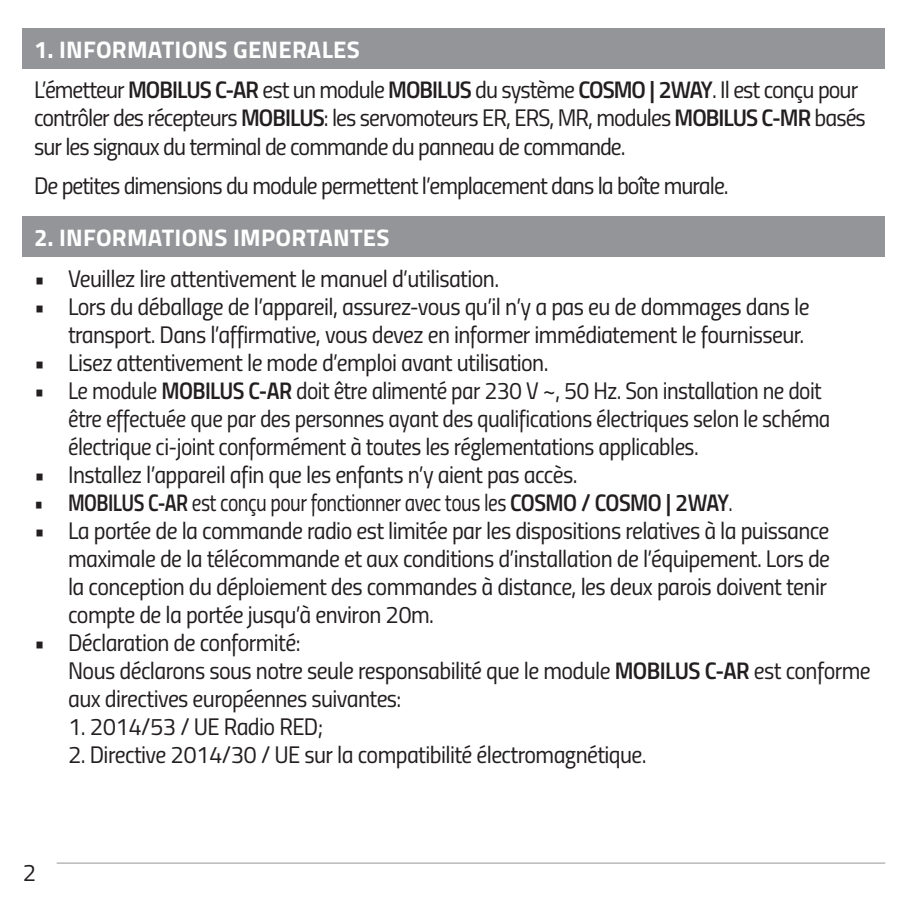
<style>
.page{position:relative;width:908px;height:908px;background:#fff}
.page>*{position:absolute;margin:0;border:0;box-sizing:border-box;transform-origin:0 0}
.t1{font:24px/28px "Titillium Regular Upright";letter-spacing:-.025em;color:#231f20}
.t2{font:24px "Titillium Regular Upright";letter-spacing:-.025em;color:#231f20;scale:.89 1}
.t3{font:700 24px "Titillium";letter-spacing:.01em;color:#fff}
.s1{font-family:"Titillium Semibold Upright"}
</style>
<div class="page">
<div style="left:23px;top:28px;width:861px;height:41px;background:#939598"></div>
<div style="left:23px;top:216px;width:861px;height:41px;background:#939598"></div>
<hr style="left:57px;top:862px;width:827px;height:1px;background:#939598">
<p class="t3" style="left:34px;top:31px;width:327px">1. INFORMATIONS GENERALES</p>
<p class="t1" style="left:34px;top:75px;width:833px">L’émetteur <span class="s1">MOBILUS C-AR</span> est un module <span class="s1">MOBILUS</span> du système <span class="s1">COSMO | 2WAY</span>. Il est conçu pour contrôler des récepteurs <span class="s1">MOBILUS</span>: les servomoteurs ER, ERS, MR, modules <span class="s1">MOBILUS C-MR</span> basés sur les signaux du terminal de commande du panneau de commande.</p>
<p class="t1" style="left:34px;top:170px;width:696px">De petites dimensions du module permettent l’emplacement dans la boîte murale.</p>
<p class="t3" style="left:34px;top:219px;width:357px">2. INFORMATIONS IMPORTANTES</p>
<p class="t1" style="left:34px;top:263px;width:466px">• Veuillez lire attentivement le manuel d’utilisation.</p>
<p class="t1" style="left:34px;top:291px;width:776px;text-align:right">• Lors du déballage de l’appareil, assurez-vous qu’il n’y a pas eu de dommages dans le transport. Dans l’affirmative, vous devez en informer immédiatement le fournisseur.</p>
<p class="t1" style="left:34px;top:347px;width:516px">• Lisez attentivement le mode d’emploi avant utilisation.</p>
<p class="t1" style="left:68px;top:375px;width:763px;text-indent:-34px">• Le module <span class="s1">MOBILUS C-AR</span> doit être alimenté par 230 V ~, 50 Hz. Son installation ne doit être effectuée que par des personnes ayant des qualifications électriques selon le schéma électrique ci-joint conformément à toutes les réglementations applicables.</p>
<p class="t1" style="left:34px;top:459px;width:545px">• Installez l’appareil afin que les enfants n’y aient pas accès.</p>
<p class="t2" style="left:34px;top:484px;width:786px"><span class="s1">• MOBILUS C-AR</span> est conçu pour fonctionner avec tous les <span class="s1">COSMO / COSMO | 2WAY</span>.</p>
<p class="t1" style="left:68px;top:515px;width:763px;text-indent:-34px">• La portée de la commande radio est limitée par les dispositions relatives à la puissance maximale de la télécommande et aux conditions d’installation de l’équipement. Lors de la conception du déploiement des commandes à distance, les deux parois doivent tenir compte de la portée jusqu’à environ 20m.</p>
<p class="t1" style="left:68px;top:627px;width:803px;text-indent:-34px">• Déclaration de conformité:<br>Nous déclarons sous notre seule responsabilité que le module <span class="s1">MOBILUS C-AR</span> est conforme aux directives européennes suivantes:</p>
<p class="t1" style="left:68px;top:711px;width:256px">1. 2014/53 / UE Radio RED;</p>
<p class="t1" style="left:68px;top:739px;width:580px">2. Directive 2014/30 / UE sur la compatibilité électromagnétique.</p>
<p class="t1" style="left:23px;top:856px;width:15px">2</p>
</div>
